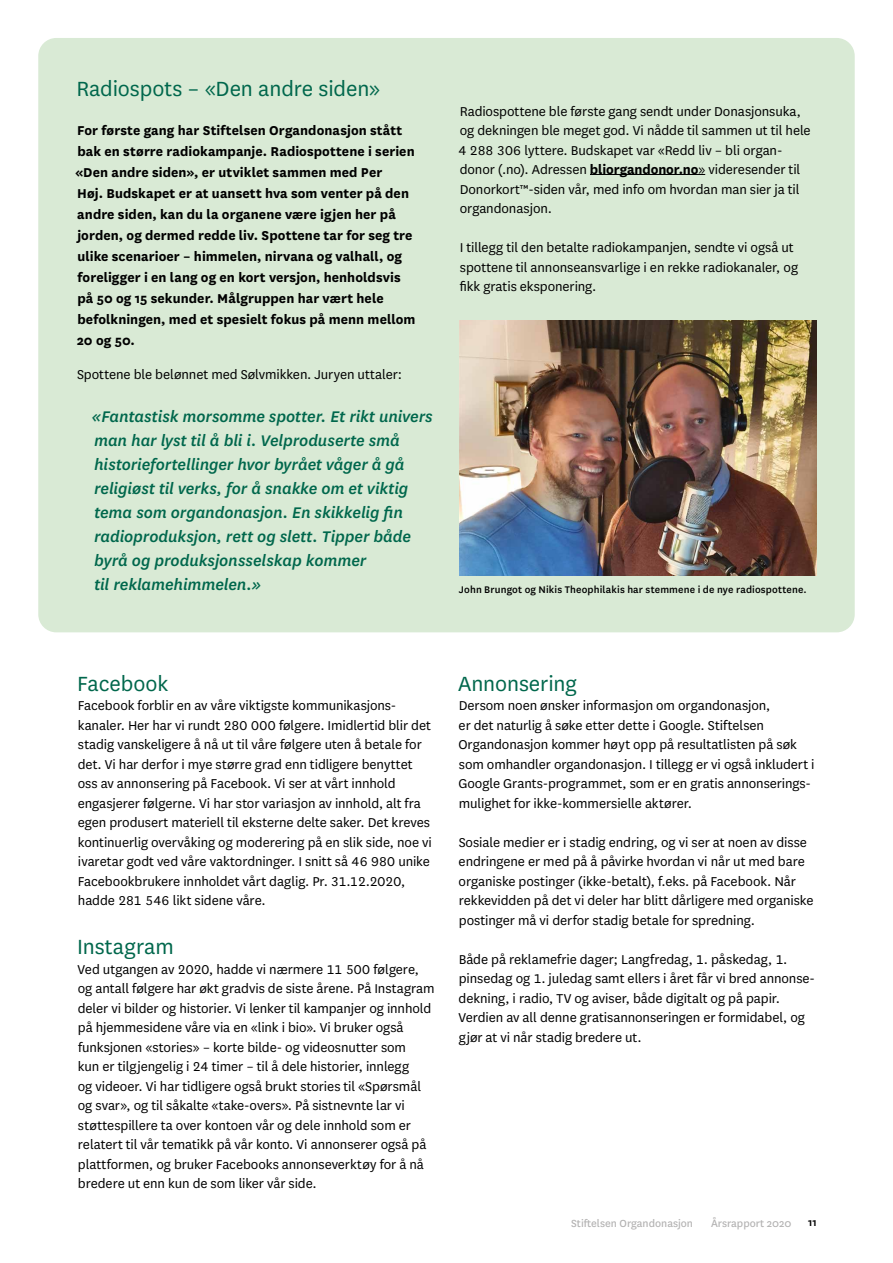
<style>
.page{position:relative;width:893px;height:1263px;background:#fff}
.page>*{position:absolute;margin:0;border:0;box-sizing:border-box;transform-origin:0 0}
.t1{font:24px "National";letter-spacing:-.005em;color:#00674c}
.t2{font:italic 500 18px/24px "National";letter-spacing:-.005em;color:#00674c}
.t3{font:15px/19.5px "National";letter-spacing:-.005em;color:#000}
.t4{font:700 15px/21px "National";letter-spacing:.005em;color:#000}
.t5{font:12px "National";color:#b3b2b2}
.t6{font:600 12px "National";color:#000}
.t7{font:500 11.25px "National";letter-spacing:.015em;color:#000}
.s1{font-weight:700}
</style>
<div class="page">
<div style="left:38px;top:38px;width:817px;height:594px;background:#d9ead5;border-radius:18px"></div>
<hr style="left:590px;top:174px;width:115px;height:1px;background:#000">
<img style="left:459px;top:320px;width:357px;height:255px">
<h1 class="t1" style="left:76px;top:73px;width:305px">Radiospots – «Den andre siden»</h1>
<p class="t4" style="left:75px;top:119px;width:342px">For første gang har Stiftelsen Organdonasjon stått bak en større radiokampanje. Radiospottene i serien «Den andre siden», er utviklet sammen med Per<br>Høj. Budskapet er at uansett hva som venter på den andre siden, kan du la organene være igjen her på jorden, og dermed redde liv. Spottene tar for seg tre ulike scenarioer – himmelen, nirvana og valhall, og foreligger i en lang og en kort versjon, henholdsvis på 50 og 15 sekunder. Målgruppen har vært hele befolkningen, med et spesielt fokus på menn mellom 20 og 50.</p>
<p class="t3" style="left:77px;top:364px;width:326px">Spottene ble belønnet med Sølvmikken. Juryen uttaler:</p>
<p class="t2" style="left:92px;top:404px;width:342px">«Fantastisk morsomme spotter. Et rikt univers man har lyst til å bli i. Velproduserte små historiefortellinger hvor byrået våger å gå religiøst til verks, for å snakke om et viktig tema som organdonasjon. En skikkelig fin radioproduksjon, rett og slett. Tipper både byrå og produksjonsselskap kommer<br>til reklamehimmelen.»</p>
<p class="t3" style="left:458px;top:101px;width:354px">Radiospottene ble første gang sendt under Donasjonsuka, og dekningen ble meget god. Vi nådde til sammen ut til hele 4 288 306 lyttere. Budskapet var «Redd liv – bli organ&shy;donor (.no). Adressen <span class="s1">bliorgandonor.no</span>» videresender til Donorkort™-siden vår, med info om hvordan man sier ja til organdonasjon.</p>
<p class="t3" style="left:460px;top:237px;width:340px">I tillegg til den betalte radiokampanjen, sendte vi også ut spottene til annonseansvarlige i en rekke radiokanaler, og fikk gratis eksponering.</p>
<p class="t7" style="left:459px;top:582px;width:349px">John Brungot og Nikis Theophilakis har stemmene i de nye radiospottene.</p>
<h1 class="t1" style="left:77px;top:668px;width:93px">Facebook</h1>
<p class="t3" style="left:78px;top:695px;width:356px">Facebook forblir en av våre viktigste kommunikasjons&shy;kanaler. Her har vi rundt 280 000 følgere. Imidlertid blir det stadig vanskeligere å nå ut til våre følgere uten å betale for det. Vi har derfor i mye større grad enn tidligere benyttet oss av annonsering på Facebook. Vi ser at vårt innhold engasjerer følgerne. Vi har stor variasjon av innhold, alt fra egen produsert materiell til eksterne delte saker. Det kreves kontinuerlig overvåking og moderering på en slik side, noe vi ivaretar godt ved våre vaktordninger. I snitt så 46 980 unike Facebookbrukere innholdet vårt daglig. Pr. 31.12.2020, hadde 281 546 likt sidene våre.</p>
<h1 class="t1" style="left:77px;top:931px;width:98px">Instagram</h1>
<p class="t3" style="left:78px;top:959px;width:359px">Ved utgangen av 2020, hadde vi nærmere 11 500 følgere, og antall følgere har økt gradvis de siste årene. På Instagram deler vi bilder og historier. Vi lenker til kampanjer og innhold på hjemmesidene våre via en «link i bio». Vi bruker også funksjonen «stories» – korte bilde- og videosnutter som<br>kun er tilgjengelig i 24 timer – til å dele historier, innlegg<br>og videoer. Vi har tidligere også brukt stories til «Spørsmål og svar», og til såkalte «take-overs». På sistnevnte lar vi støttespillere ta over kontoen vår og dele innhold som er relatert til vår tematikk på vår konto. Vi annonserer også på plattformen, og bruker Facebooks annonseverktøy for å nå bredere ut enn kun de som liker vår side.</p>
<h1 class="t1" style="left:458px;top:668px;width:120px">Annonsering</h1>
<p class="t3" style="left:458px;top:695px;width:358px">Dersom noen ønsker informasjon om organdonasjon,<br>er det naturlig å søke etter dette i Google. Stiftelsen Organdonasjon kommer høyt opp på resultatlisten på søk som omhandler organdonasjon. I tillegg er vi også inkludert i Google Grants-programmet, som er en gratis annonserings&shy;mulighet for ikke-kommersielle aktører.</p>
<p class="t3" style="left:459px;top:832px;width:356px">Sosiale medier er i stadig endring, og vi ser at noen av disse endringene er med på å påvirke hvordan vi når ut med bare organiske postinger (ikke-betalt), f.eks. på Facebook. Når rekkevidden på det vi deler har blitt dårligere med organiske postinger må vi derfor stadig betale for spredning.</p>
<p class="t3" style="left:458px;top:949px;width:356px">Både på reklamefrie dager; Langfredag, 1. påskedag, 1. pinsedag og 1. juledag samt ellers i året får vi bred annonse&shy;dekning, i radio, TV og aviser, både digitalt og på papir.<br>Verdien av all denne gratisannonseringen er formidabel, og gjør at vi når stadig bredere ut.</p>
<p class="t5" style="left:571px;top:1215px;width:123px">Stiftelsen Organdonasjon</p>
<p class="t5" style="left:711px;top:1215px;width:82px">Årsrapport 2020</p>
<p class="t6" style="left:808px;top:1214px;width:10px">11</p>
</div>
